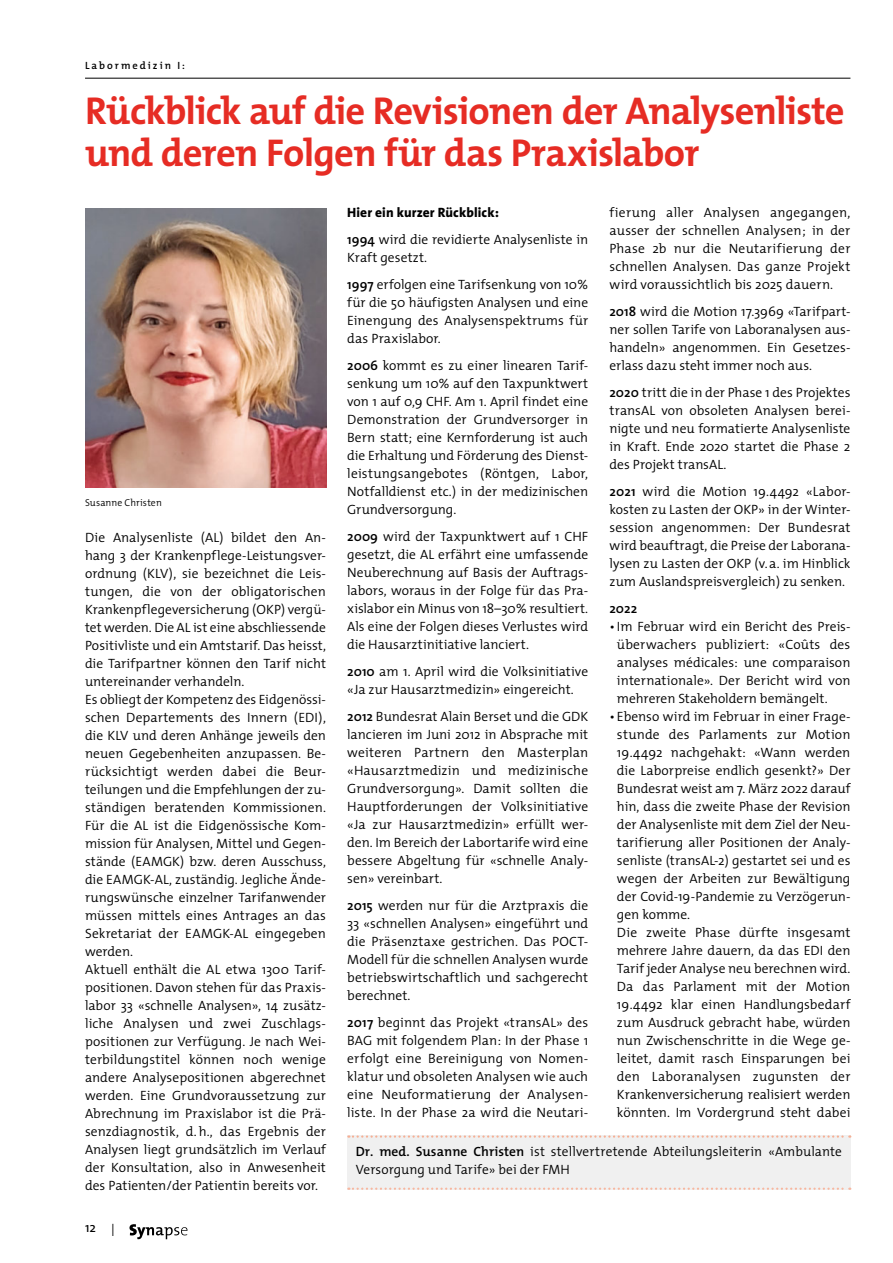
<style>
.page{position:relative;width:893px;height:1263px;background:#fff}
.page>*{position:absolute;margin:0;border:0;box-sizing:border-box;transform-origin:0 0}
.t1{font:700 39px/42px "The Mix";letter-spacing:-.02em;color:#e62c24}
.t2{font:300 13.5px/18px "The Mix";color:#000;text-align:justify}
.t3{font:800 13.5px "The Sans";letter-spacing:.01em;color:#000}
.t4{font:600 13.5px "The Mix";color:#000}
.t5{font:13.5px "The Sans";color:#000}
.t6{font:600 10.5px "The Mix";letter-spacing:.19em;color:#000}
.t7{font:300 10.05px "The Mix";letter-spacing:.01em;color:#000}
.s1{font-size:18px}
.s2{font-weight:600}
.s3{color:#fff}
</style>
<div class="page">
<svg style="left:129px;top:1224px;width:58px;height:15px"></svg>
<hr style="left:85px;top:78px;width:765px;height:1px;background:#000">
<img style="left:85px;top:209px;width:241px;height:279px">
<div style="left:347px;top:1136px;width:503px;height:54px;background:#f0f0f0"></div>
<svg style="left:348px;top:1135px;width:502px;height:3px"></svg>
<svg style="left:348px;top:1187px;width:502px;height:3px"></svg>
<p class="t6" style="left:85px;top:57px;width:101px">Labormedizin I:</p>
<h1 class="t1" style="left:85px;top:89px;width:761px">Rückblick auf die Revisionen der Analysenliste und deren Folgen für das Praxislabor</h1>
<p class="t7" style="left:85px;top:494px;width:78px">Susanne Christen</p>
<p class="t2" style="left:85px;top:528px;width:242px;text-align:left">Die Analysenliste (AL) bildet den An&shy;hang 3 der Krankenpflege-Leistungsver&shy;ordnung (KLV), sie bezeichnet die Leis&shy;tungen, die von der obligatorischen Krankenpflegeversicherung (OKP) vergü&shy;tet werden. Die AL ist eine abschliessende Positivliste und ein Amtstarif. Das heisst, die Tarifpartner können den Tarif nicht untereinander verhandeln.<br>Es obliegt der Kompetenz des Eidgenössi&shy;schen Departements des Innern (EDI), die KLV und deren Anhänge jeweils den neuen Gegebenheiten anzupassen. Be&shy;rücksichtigt werden dabei die Beur&shy;teilungen und die Empfehlungen der zu&shy;ständigen beratenden Kommissionen.<br>Für die AL ist die Eidgenössische Kom&shy;mission für Analysen, Mittel und Gegen&shy;stände (EAMGK) bzw. deren Ausschuss, die EAMGK-AL, zuständig. Jegliche Ände&shy;rungswünsche einzelner Tarifanwender müssen mittels eines Antrages an das Sekretariat der EAMGK-AL eingegeben werden.<br>Aktuell enthält die AL etwa 1300 Tarif&shy;positionen. Davon stehen für das Praxis&shy;labor 33 «schnelle Analysen», 14 zusätz&shy;liche Analysen und zwei Zuschlags&shy;positionen zur Verfügung. Je nach Wei&shy;terbildungstitel können noch wenige andere Analysepositionen abgerechnet werden. Eine Grundvoraussetzung zur Abrechnung im Praxislabor ist die Prä&shy;senzdiagnostik, d.h., das Ergebnis der Analysen liegt grundsätzlich im Verlauf der Konsultation, also in Anwesenheit des Patienten/der Patientin bereits vor.</p>
<p class="t5" style="left:85px;top:1216px;width:31px">12 <span class="s1">I</span></p>
<p class="t3" style="left:347px;top:201px;width:153px">Hier ein kurzer Rückblick:</p>
<p class="t2" style="left:347px;top:230px;width:242px"><span class="s2">1994</span> wird die revidierte Analysenliste in<br>Kraft gesetzt.</p>
<p class="t2" style="left:347px;top:275px;width:242px"><span class="s2">1997</span> erfolgen eine Tarifsenkung von 10% für die 50 häufigsten Analysen und eine Einengung des Analysenspektrums für das Praxislabor.</p>
<p class="t2" style="left:347px;top:356px;width:242px"><span class="s2">2006</span> kommt es zu einer linearen Tarif&shy;senkung um 10% auf den Taxpunktwert von 1 auf 0,9 CHF. Am 1. April findet eine Demonstration der Grundversorger in Bern statt; eine Kernforderung ist auch die Erhaltung und Förderung des Dienst&shy;leistungsangebotes (Röntgen, Labor, Notfalldienst etc.) in der medizinischen Grundversorgung.</p>
<p class="t2" style="left:347px;top:527px;width:242px"><span class="s2">2009</span> wird der Taxpunktwert auf 1 CHF gesetzt, die AL erfährt eine umfassende Neuberechnung auf Basis der Auftrags&shy;labors, woraus in der Folge für das Pra&shy;xislabor ein Minus von 18–30% resultiert.<br>Als eine der Folgen dieses Verlustes wird die Hausarztinitiative lanciert.</p>
<p class="t2" style="left:347px;top:662px;width:242px"><span class="s2">2010</span> am 1. April wird die Volksinitiative «Ja zur Hausarztmedizin» eingereicht.</p>
<p class="t2" style="left:347px;top:707px;width:242px"><span class="s2">2012</span> Bundesrat Alain Berset und die GDK lancieren im Juni 2012 in Absprache mit weiteren Partnern den Masterplan «Hausarztmedizin und medizinische Grundversorgung». Damit sollten die Hauptforderungen der Volksinitiative «Ja zur Hausarztmedizin» erfüllt wer&shy;den. Im Bereich der Labortarife wird eine bessere Abgeltung für «schnelle Analy&shy;sen» vereinbart.</p>
<p class="t2" style="left:347px;top:896px;width:242px"><span class="s2">2015</span> werden nur für die Arztpraxis die 33 «schnellen Analysen» eingeführt und die Präsenztaxe gestrichen. Das POCT-Modell für die schnellen Analysen wurde betriebswirtschaftlich und sachgerecht berechnet.</p>
<p class="t2" style="left:347px;top:1013px;width:242px"><span class="s2">2017</span> beginnt das Projekt «transAL» des BAG mit folgendem Plan: In der Phase 1 erfolgt eine Bereinigung von Nomen&shy;klatur und obsoleten Analysen wie auch eine Neuformatierung der Analysen&shy;liste. In der Phase 2a wird die Neutari-</p>
<p class="t2" style="left:609px;top:203px;width:242px">fierung aller Analysen angegangen, ausser der schnellen Analysen; in der Phase 2b nur die Neutarifierung der schnellen Analysen. Das ganze Projekt wird voraussichtlich bis 2025 dauern.</p>
<p class="t2" style="left:609px;top:302px;width:242px"><span class="s2">2018</span> wird die Motion 17.3969 «Tarifpart&shy;ner sollen Tarife von Laboranalysen aus&shy;handeln» angenommen. Ein Gesetzes&shy;erlass dazu steht immer noch aus.</p>
<p class="t2" style="left:609px;top:383px;width:242px"><span class="s2">2020</span> tritt die in der Phase 1 des Projektes transAL von obsoleten Analysen berei&shy;nigte und neu formatierte Analysenliste in Kraft. Ende 2020 startet die Phase 2 des Projekt transAL.</p>
<p class="t2" style="left:609px;top:482px;width:242px"><span class="s2">2021</span> wird die Motion 19.4492 «Labor&shy;kosten zu Lasten der OKP» in der Winter&shy;session angenommen: Der Bundesrat wird beauftragt, die Preise der Laborana&shy;lysen zu Lasten der OKP (v.a. im Hinblick zum Auslandspreisvergleich) zu senken.</p>
<p class="t4" style="left:609px;top:597px;width:29px">2022</p>
<p class="t2" style="left:617px;top:617px;width:235px;text-indent:-8px">• Im Februar wird ein Bericht des Preis&shy;überwachers publiziert: «Coûts des analyses médicales: une comparaison internationale». Der Bericht wird von mehreren Stakeholdern bemängelt.</p>
<p class="t2" style="left:617px;top:707px;width:235px;text-indent:-8px">• Ebenso wird im Februar in einer Frage&shy;stunde des Parlaments zur Motion 19.4492 nachgehakt: «Wann werden die Laborpreise endlich gesenkt?» Der Bundesrat weist am 7. März 2022 darauf hin, dass die zweite Phase der Revision der Analysenliste mit dem Ziel der Neu&shy;tarifierung aller Positionen der Analy&shy;senliste (transAL-2) gestartet sei und es wegen der Arbeiten zur Bewältigung der Covid-19-Pandemie zu Verzögerun&shy;gen komme.</p>
<p class="t2" style="left:609px;top:923px;width:242px;text-align:center"><span class="s3">•</span> Die zweite Phase dürfte insgesamt mehrere Jahre dauern, da das EDI den Tarif jeder Analyse neu berechnen wird.<br>Da das Parlament mit der Motion 19.4492 klar einen Handlungsbedarf zum Ausdruck gebracht habe, würden nun Zwischenschritte in die Wege ge&shy;leitet, damit rasch Einsparungen bei den Laboranalysen zugunsten der Krankenversicherung realisiert werden könnten. Im Vordergrund steht dabei</p>
<p class="t2" style="left:356px;top:1141px;width:488px"><span class="s2">Dr. med. Susanne Christen</span> ist stellvertretende Abteilungsleiterin «Ambulante<br>Versorgung und Tarife» bei der FMH</p>
</div>
